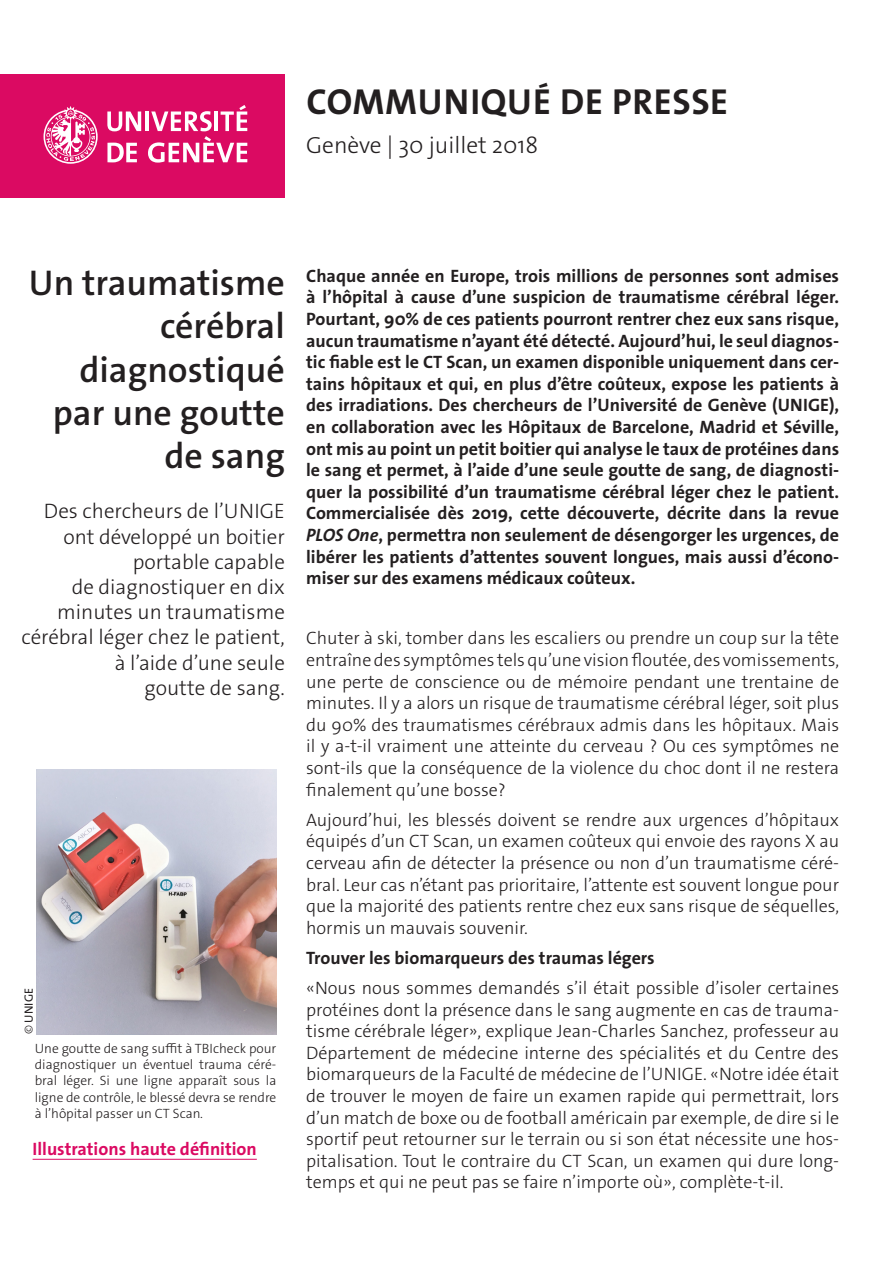
<style>
.page{position:relative;width:893px;height:1263px;background:#fff}
.page>*{position:absolute;margin:0;border:0;box-sizing:border-box;transform-origin:0 0}
._4__texte_courant{font:700 36.3px "The Sans Os F";letter-spacing:.02em;color:#231f20}
._1__grand_titre{font:600 36px/43.2px "The Sans Os F";color:#231f20;text-align:right}
._4__texte_courant-2{font:300 23.4px "The Sans Os F";color:#231f20}
._1__grand_titre-2{font:300 21px/25.2px "The Sans Os F";color:#231f20;text-align:right}
._4__texte_courant-3{font:300 18px/21.6px "The Sans Os F";color:#231f20;text-align:justify}
._4__texte_courant-4{font:700 18px/21.6px "The Sans Os F";color:#231f20;text-align:justify}
.t1{font:700 18px "The Sans Os F";color:#db0a62}
.t2{font:300 13.5px/16.2px "The Sans Os F";color:#231f20;text-align:justify}
.t3{font:12px "The Sans Os F";letter-spacing:.01em;color:#231f20}
.s1{font-weight:300}
.s2{font-style:italic}
</style>
<div class="page">
<div style="left:0;top:74px;width:285px;height:124px;background:#db0a62"></div>
<svg style="left:44px;top:106px;width:54px;height:58px"></svg>
<svg style="left:107px;top:111px;width:34px;height:20px"></svg>
<hr style="left:145px;top:111px;width:4px;height:20px;background:#fff">
<svg style="left:107px;top:143px;width:30px;height:19px"></svg>
<svg style="left:148px;top:105px;width:99px;height:58px"></svg>
<img style="left:37px;top:770px;width:239px;height:264px">
<hr style="left:33px;top:1159px;width:224px;height:1px;background:#db0a62">
<p class="_4__texte_courant" style="left:306px;top:78px;width:423px">COMMUNIQUÉ DE PRESSE</p>
<p class="_4__texte_courant-2" style="left:306px;top:130px;width:234px">Genève | 30 juillet 2018</p>
<p class="_1__grand_titre" style="left:29px;top:262px;width:257px">Un traumatisme cérébral diagnostiqué par une goutte de sang</p>
<p class="_1__grand_titre-2" style="left:22px;top:499px;width:265px">Des chercheurs de l’UNIGE ont développé un boitier portable capable<br>de diagnostiquer en dix minutes un traumatisme cérébral léger chez le patient, à l’aide d’une seule<br>goutte de sang.</p>
<p class="t3" style="left:21px;top:1034px;width:48px;rotate:-90deg"><span class="s1">©</span> UNIGE</p>
<p class="t2" style="left:35px;top:1040px;width:243px">Une goutte de sang suffit à TBIcheck pour diagnostiquer un éventuel trauma céré&shy;bral léger. Si une ligne apparaît sous la ligne de contrôle, le blessé devra se rendre à l’hôpital passer un CT Scan.</p>
<p class="t1" style="left:33px;top:1137px;width:226px">Illustrations haute définition</p>
<p class="_4__texte_courant-4" style="left:306px;top:265px;width:534px">Chaque année en Europe, trois millions de personnes sont admises à l’hôpital à cause d’une suspicion de traumatisme cérébral léger.<br>Pourtant, 90% de ces patients pourront rentrer chez eux sans risque, aucun traumatisme n’ayant été détecté. Aujourd’hui, le seul diagnos&shy;tic fiable est le CT Scan, un examen disponible uniquement dans cer&shy;tains hôpitaux et qui, en plus d’être coûteux, expose les patients à des irradiations. Des chercheurs de l’Université de Genève (UNIGE), en collaboration avec les Hôpitaux de Barcelone, Madrid et Séville, ont mis au point un petit boitier qui analyse le taux de protéines dans le sang et permet, à l’aide d’une seule goutte de sang, de diagnosti&shy;quer la possibilité d’un traumatisme cérébral léger chez le patient.<br>Commercialisée dès 2019, cette découverte, décrite dans la revue <span class="s2">PLOS One</span>, permettra non seulement de désengorger les urgences, de libérer les patients d’attentes souvent longues, mais aussi d’écono&shy;miser sur des examens médicaux coûteux.</p>
<p class="_4__texte_courant-3" style="left:306px;top:628px;width:534px">Chuter à ski, tomber dans les escaliers ou prendre un coup sur la tête entraîne des symptômes tels qu’une vision floutée, des vomissements, une perte de conscience ou de mémoire pendant une trentaine de minutes. Il y a alors un risque de traumatisme cérébral léger, soit plus du 90% des traumatismes cérébraux admis dans les hôpitaux. Mais il y a-t-il vraiment une atteinte du cerveau ? Ou ces symptômes ne sont-ils que la conséquence de la violence du choc dont il ne restera finalement qu’une bosse?</p>
<p class="_4__texte_courant-3" style="left:306px;top:809px;width:534px">Aujourd’hui, les blessés doivent se rendre aux urgences d’hôpitaux équipés d’un CT Scan, un examen coûteux qui envoie des rayons X au cerveau afin de détecter la présence ou non d’un traumatisme céré&shy;bral. Leur cas n’étant pas prioritaire, l’attente est souvent longue pour que la majorité des patients rentre chez eux sans risque de séquelles, hormis un mauvais souvenir.</p>
<p class="_4__texte_courant-4" style="left:306px;top:947px;width:350px">Trouver les biomarqueurs des traumas légers</p>
<p class="_4__texte_courant-3" style="left:306px;top:977px;width:534px">«Nous nous sommes demandés s’il était possible d’isoler certaines protéines dont la présence dans le sang augmente en cas de trauma&shy;tisme cérébrale léger», explique Jean-Charles Sanchez, professeur au Département de médecine interne des spécialités et du Centre des biomarqueurs de la Faculté de médecine de l’UNIGE. «Notre idée était de trouver le moyen de faire un examen rapide qui permettrait, lors d’un match de boxe ou de football américain par exemple, de dire si le sportif peut retourner sur le terrain ou si son état nécessite une hos&shy;pitalisation. Tout le contraire du CT Scan, un examen qui dure long&shy;temps et qui ne peut pas se faire n’importe où», complète-t-il.</p>
</div>
